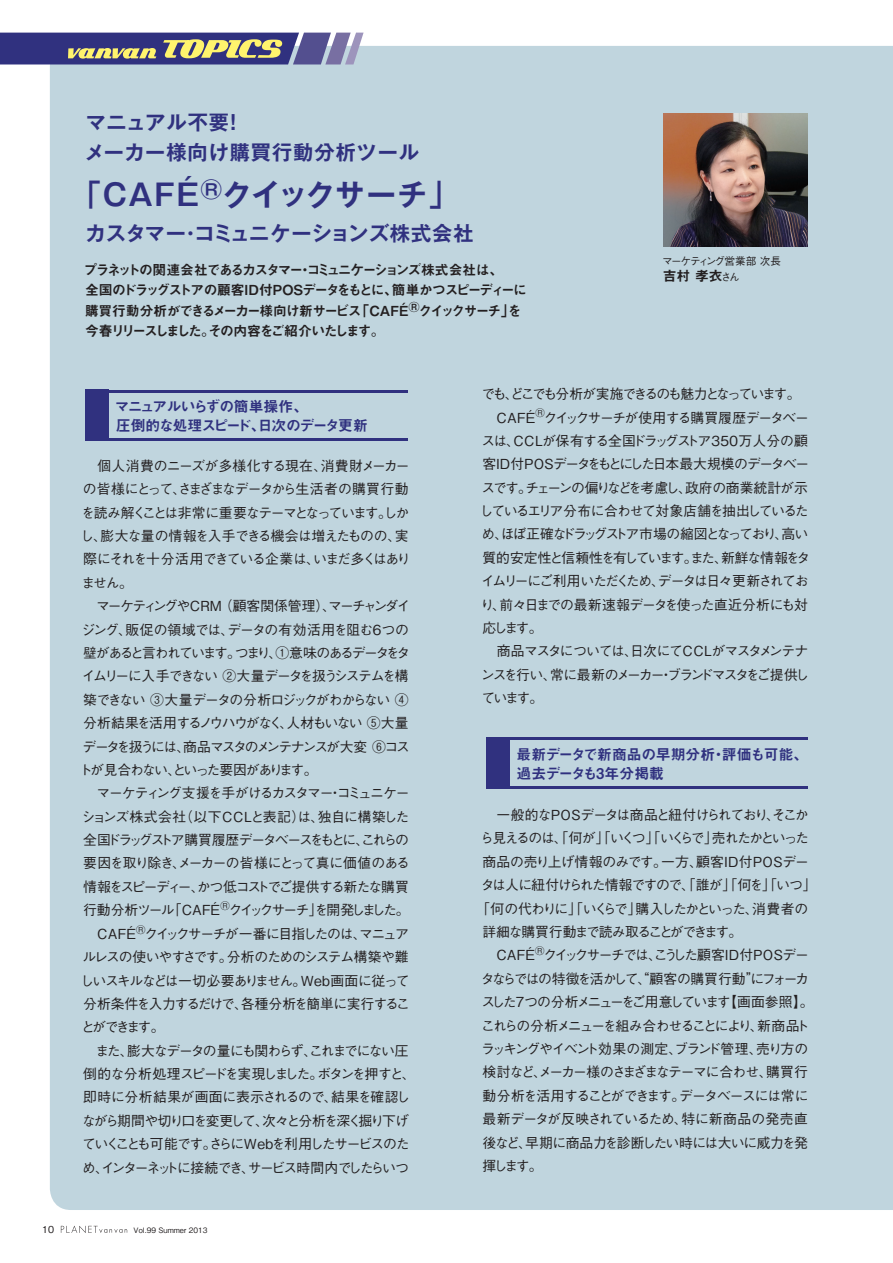
<style>
.page{position:relative;width:893px;height:1263px;background:#fff}
.page>*{position:absolute;margin:0;border:0;box-sizing:border-box;transform-origin:0 0}
.t1{font:700 29.7px "Gothic MB101 Pro De";letter-spacing:-.09em;color:#30317f}
.t2{font:700 20.25px/29.7px "Gothic MB101 Pro De";letter-spacing:.04em;color:#30317f}
.t3{font:700 20.25px "Gothic MB101 Pro De";letter-spacing:.01em;color:#30317f}
.t4{font:14.85px/19.2px "Midashi Go Pro MB31";letter-spacing:-.09em;color:#30317f}
.t5{font:14.85px/19.2px "Midashi Go Pro MB31";letter-spacing:-.03em;color:#30317f}
.t6{font:500 13.8px/23.4px "Gothic BBB Pro";letter-spacing:-.11em;color:#231f20}
.t7{font:13.8px/20.2px "Midashi Go Pro MB31";letter-spacing:-.14em;color:#231f20}
.t8{font:500 13.8px "Gothic BBB Pro";letter-spacing:-.09em;color:#231f20}
.t9{font:500 13.8px "Gothic BBB Pro";letter-spacing:-.075em;color:#231f20}
.t10{font:500 13.8px "Gothic BBB Pro";letter-spacing:-.135em;color:#231f20}
.t11{font:500 13.8px "Gothic BBB Pro";letter-spacing:-.085em;color:#231f20}
.t12{font:500 13.8px "Gothic BBB Pro";letter-spacing:-.155em;color:#231f20}
.t13{font:500 13.8px "Gothic BBB Pro";letter-spacing:-.14em;color:#231f20}
.t14{font:500 13.8px "Gothic BBB Pro";letter-spacing:-.06em;color:#231f20}
.t15{font:500 13.8px "Gothic BBB Pro";letter-spacing:-.18em;color:#231f20}
.t16{font:500 13.8px "Gothic BBB Pro";letter-spacing:-.16em;color:#231f20}
.t17{font:500 13.8px "Gothic BBB Pro";letter-spacing:-.15em;color:#231f20}
.t18{font:500 13.8px "Gothic BBB Pro";letter-spacing:-.13em;color:#231f20}
.t19{font:500 13.8px "Gothic BBB Pro";letter-spacing:-.055em;color:#231f20}
.t20{font:500 13.8px "Gothic BBB Pro";letter-spacing:-.05em;color:#231f20}
.t21{font:500 13.8px "Gothic BBB Pro";letter-spacing:-.01em;color:#231f20}
.t22{font:500 13.8px "Gothic BBB Pro";letter-spacing:-.035em;color:#231f20}
.t23{font:500 13.8px "Gothic BBB Pro";letter-spacing:-.015em;color:#231f20}
.t24{font:500 10.65px "Gothic BBB Pro";letter-spacing:-.115em;color:#231f20}
.t25{font:500 9.6px "Gothic BBB Pro";color:#231f20}
.t26{font:500 7.5px "Gothic BBB Pro";color:#231f20}
.s1{font-family:"Gothic BBB Pro";font-weight:500;font-size:10.65px}
</style>
<div class="page">
<div style="left:50px;top:46px;width:843px;height:1164px;background:#c0d5de"></div>
<svg style="left:0;top:33px;width:364px;height:31px;background:#666485"></svg>
<img style="left:663px;top:113px;width:145px;height:134px">
<div style="left:85px;top:390px;width:23px;height:51px;background:#30317f"></div>
<hr style="left:93px;top:390px;width:314px;height:2px;background:#30317f">
<hr style="left:93px;top:438px;width:314px;height:3px;background:#30317f">
<div style="left:486px;top:737px;width:23px;height:51px;background:#30317f"></div>
<hr style="left:494px;top:737px;width:314px;height:3px;background:#30317f">
<hr style="left:494px;top:786px;width:314px;height:2px;background:#30317f">
<svg style="left:61px;top:1225px;width:66px;height:8px"></svg>
<h2 class="t2" style="left:85px;top:105px;width:336px">マニュアル不要！<br>メーカー様向け購買行動分析ツール</h2>
<h1 class="t1" style="left:72px;top:170px;width:388px">「ＣＡＦÉ<sup>®</sup>クイックサーチ」</h1>
<h2 class="t3" style="left:85px;top:216px;width:390px">カスタマー・コミュニケーションズ株式会社</h2>
<p class="t7" style="left:84px;top:258px;width:445px">プラネットの関連会社であるカスタマー・コミュニケーションズ株式会社は、<br>全国のドラッグストアの顧客ＩＤ付ＰＯＳデータをもとに、簡単かつスピーディーに購買行動分析ができるメーカー様向け新サービス「ＣＡＦÉ®クイックサーチ」を今春リリースしました。その内容をご紹介いたします。</p>
<p class="t24" style="left:662px;top:252px;width:121px">マーケティング営業部 次長</p>
<p class="t7" style="left:663px;top:264px;width:79px">吉村 孝衣<span class="s1">さん</span></p>
<p class="t4" style="left:115px;top:395px;width:255px">マニュアルいらずの簡単操作、<br>圧倒的な処理スピード、日次のデータ更新</p>
<p class="t22" style="left:83px;top:455px;width:328px">　個人消費のニーズが多様化する現在、消費財メーカー</p>
<p class="t8" style="left:83px;top:478px;width:327px">の皆様にとって、さまざまなデータから生活者の購買行動</p>
<p class="t6" style="left:81px;top:499px;width:330px">を読み解くことは非常に重要なテーマとなっています。しか</p>
<p class="t19" style="left:80px;top:525px;width:330px">し、膨大な量の情報を入手できる機会は増えたものの、実</p>
<p class="t11" style="left:83px;top:548px;width:329px">際にそれを十分活用できている企業は、いまだ多くはあり</p>
<p class="t6" style="left:82px;top:569px;width:53px">ません。</p>
<p class="t6" style="left:83px;top:593px;width:329px">　マーケティングやCRM（顧客関係管理）、マーチャンダイ</p>
<p class="t20" style="left:81px;top:618px;width:329px">ジング、販促の領域では、データの有効活用を阻む６つの</p>
<p class="t13" style="left:83px;top:642px;width:329px">壁があると言われています。つまり、①意味のあるデータをタ</p>
<p class="t6" style="left:82px;top:663px;width:328px">イムリーに入手できない ②大量データを扱うシステムを構</p>
<p class="t6" style="left:83px;top:686px;width:327px">築できない ③大量データの分析ロジックがわからない ④</p>
<p class="t6" style="left:83px;top:709px;width:327px">分析結果を活用するノウハウがなく、人材もいない ⑤大量</p>
<p class="t10" style="left:83px;top:735px;width:329px">データを扱うには、商品マスタのメンテナンスが大変 ⑥コス</p>
<p class="t10" style="left:79px;top:759px;width:240px">トが見合わない、といった要因があります。</p>
<p class="t6" style="left:83px;top:780px;width:328px">　マーケティング支援を手がけるカスタマー・コミュニケー</p>
<p class="t9" style="left:81px;top:805px;width:330px">ションズ株式会社（以下ＣＣＬと表記）は、独自に構築した</p>
<p class="t12" style="left:83px;top:829px;width:327px">全国ドラッグストア購買履歴データベースをもとに、これらの</p>
<p class="t9" style="left:83px;top:852px;width:328px">要因を取り除き、メーカーの皆様にとって真に価値のある</p>
<p class="t6" style="left:83px;top:873px;width:327px">情報をスピーディー、かつ低コストでご提供する新たな購買</p>
<p class="t16" style="left:83px;top:899px;width:328px">行動分析ツール「ＣＡＦÉ<sup>®</sup>クイックサーチ」を開発しました。</p>
<p class="t6" style="left:83px;top:920px;width:327px">　ＣＡＦÉ<sup>®</sup>クイックサーチが一番に目指したのは、マニュア</p>
<p class="t8" style="left:83px;top:946px;width:328px">ルレスの使いやすさです。分析のためのシステム構築や難</p>
<p class="t8" style="left:80px;top:969px;width:331px">しいスキルなどは一切必要ありません。Ｗｅｂ画面に従って</p>
<p class="t14" style="left:83px;top:992px;width:328px">分析条件を入力するだけで、各種分析を簡単に実行するこ</p>
<p class="t6" style="left:81px;top:1014px;width:85px">とができます。</p>
<p class="t6" style="left:83px;top:1037px;width:327px">　また、膨大なデータの量にも関わらず、これまでにない圧</p>
<p class="t11" style="left:83px;top:1063px;width:334px">倒的な分析処理スピードを実現しました。ボタンを押すと、</p>
<p class="t23" style="left:83px;top:1086px;width:328px">即時に分析結果が画面に表示されるので、結果を確認し</p>
<p class="t13" style="left:82px;top:1109px;width:328px">ながら期間や切り口を変更して、次々と分析を深く掘り下げ</p>
<p class="t6" style="left:82px;top:1130px;width:329px">ていくことも可能です。さらにＷｅｂを利用したサービスのた</p>
<p class="t18" style="left:82px;top:1156px;width:328px">め、インターネットに接続でき、サービス時間内でしたらいつ</p>
<p class="t25" style="left:42px;top:1221px;width:14px">10</p>
<p class="t26" style="left:134px;top:1224px;width:76px">Vol.99 Summer 2013</p>
<p class="t6" style="left:480px;top:380px;width:332px">でも、どこでも分析が実施できるのも魅力となっています。　ＣＡＦÉ<sup>®</sup>クイックサーチが使用する購買履歴データベースは、ＣＣＬが保有する全国ドラッグストア３５０万人分の顧客ＩＤ付ＰＯＳデータをもとにした日本最大規模のデータベースです。チェーンの偏りなどを考慮し、政府の商業統計が示しているエリア分布に合わせて対象店舗を抽出しているため、ほぼ正確なドラッグストア市場の縮図となっており、高い質的安定性と信頼性を有しています。また、新鮮な情報をタイムリーにご利用いただくため、データは日々更新されており、前々日までの最新速報データを使った直近分析にも対応します。<br>　商品マスタについては、日次にてＣＣＬがマスタメンテナンスを行い、常に最新のメーカー・ブランドマスタをご提供しています。</p>
<p class="t5" style="left:517px;top:743px;width:293px">最新データで新商品の早期分析・評価も可能、過去データも3年分掲載</p>
<p class="t6" style="left:482px;top:801px;width:328px">　一般的なＰＯＳデータは商品と紐付けられており、そこか</p>
<p class="t12" style="left:480px;top:827px;width:330px">ら見えるのは、「何が」「いくつ」「いくらで」売れたかといった</p>
<p class="t6" style="left:482px;top:848px;width:328px">商品の売り上げ情報のみです。一方、顧客ＩＤ付ＰＯＳデー</p>
<p class="t9" style="left:481px;top:874px;width:337px">タは人に紐付けられた情報ですので、「誰が」「何を」「いつ」</p>
<p class="t10" style="left:476px;top:897px;width:334px">「何の代わりに」「いくらで」購入したかといった、消費者の</p>
<p class="t11" style="left:482px;top:921px;width:261px">詳細な購買行動まで読み取ることができます。</p>
<p class="t15" style="left:482px;top:944px;width:328px">　ＣＡＦÉ<sup>®</sup>クイックサーチでは、こうした顧客ＩＤ付ＰＯＳデー</p>
<p class="t6" style="left:481px;top:965px;width:330px">タならではの特徴を活かして、“顧客の購買行動”にフォーカ</p>
<p class="t17" style="left:481px;top:991px;width:334px">スした７つの分析メニューをご用意しています【画面参照】。</p>
<p class="t6" style="left:481px;top:1012px;width:330px">これらの分析メニューを組み合わせることにより、新商品ト</p>
<p class="t6" style="left:481px;top:1035px;width:329px">ラッキングやイベント効果の測定、ブランド管理、売り方の</p>
<p class="t6" style="left:482px;top:1059px;width:327px">検討など、メーカー様のさまざまなテーマに合わせ、購買行</p>
<p class="t8" style="left:482px;top:1084px;width:328px">動分析を活用することができます。データベースには常に</p>
<p class="t21" style="left:482px;top:1108px;width:327px">最新データが反映されているため、特に新商品の発売直</p>
<p class="t14" style="left:482px;top:1131px;width:327px">後など、早期に商品力を診断したい時には大いに威力を発</p>
<p class="t6" style="left:482px;top:1152px;width:62px">揮します。</p>
</div>
